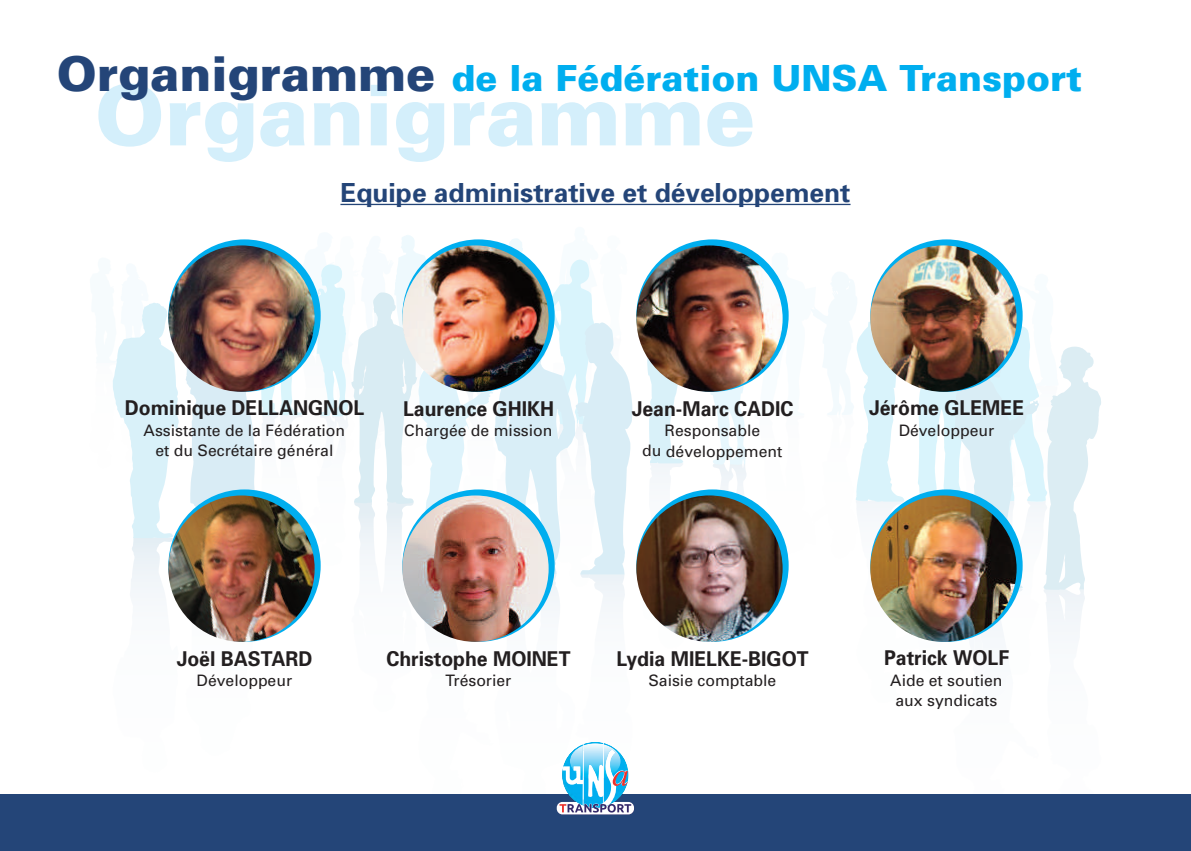
<style>
.page{position:relative;width:1191px;height:851px;background:#fff}
.page>*{position:absolute;margin:0;border:0;box-sizing:border-box;transform-origin:0 0}
.t1{font:900 83.8px "Univers";color:#d4effb}
.t2{font:900 36px "Univers";color:#00aeef}
.t3{font:700 26.2px "Univers";color:#244578}
.t4{font:700 20.4px "Univers";color:#231f20;scale:.95 1}
.t5{font:15.8px/20.4px "Univers";color:#231f20;text-align:center}
.s1{font-size:48px;color:#244578}
</style>
<div class="page">
<img style="left:130px;top:538px;width:44px;height:60px">
<svg style="left:113px;top:278px;width:66px;height:260px"></svg>
<svg style="left:642px;top:252px;width:459px;height:390px"></svg>
<div style="left:0;top:794px;width:1191px;height:56px;background:#244578"></div>
<img style="left:168px;top:495px;width:147px;height:146px;border-radius:50%">
<svg style="left:636px;top:489px;width:152px;height:152px;background:#16ade6"></svg>
<img style="left:636px;top:495px;width:146px;height:146px;border-radius:50%">
<svg style="left:870px;top:489px;width:152px;height:152px;background:#13abe3"></svg>
<img style="left:870px;top:495px;width:146px;height:146px;border-radius:50%">
<img style="left:168px;top:245px;width:147px;height:147px;border-radius:50%">
<svg style="left:636px;top:239px;width:152px;height:153px;background:#16b3ed"></svg>
<img style="left:636px;top:245px;width:146px;height:147px;border-radius:50%">
<svg style="left:870px;top:239px;width:152px;height:153px;background:#14b0ea"></svg>
<img style="left:870px;top:245px;width:146px;height:147px;border-radius:50%">
<hr style="left:340px;top:204px;width:510px;height:1px;background:#244578">
<div style="left:557px;top:801px;width:77px;height:13px;background:#fff;border-radius:6px"></div>
<img style="left:185px;top:235px;width:448px;height:578px">
<h2 class="t2" style="left:57px;top:65px;width:1027px"><span class="s1">Organigramme</span> de la Fédération UNSA Transport</h2>
<h1 class="t1" style="left:95px;top:85px;width:662px">Organigramme</h1>
<h3 class="t3" style="left:340px;top:183px;width:511px">Equipe administrative et développement</h3>
<p class="t4" style="left:125px;top:400px;width:253px">Dominique DELLANGNOL</p>
<p class="t5" style="left:144px;top:421px;width:203px">Assistante de la Fédération et du Secrétaire général</p>
<p class="t4" style="left:403px;top:401px;width:160px">Laurence GHIKH</p>
<p class="t5" style="left:404px;top:421px;width:150px">Chargée de mission</p>
<p class="t4" style="left:632px;top:401px;width:172px">Jean-Marc CADIC</p>
<p class="t5" style="left:642px;top:421px;width:142px">Responsable<br>du développement</p>
<p class="t4" style="left:869px;top:400px;width:165px">Jérôme GLEMEE</p>
<p class="t5" style="left:898px;top:421px;width:97px">Développeur</p>
<p class="t4" style="left:177px;top:650px;width:144px">Joël BASTARD</p>
<p class="t5" style="left:197px;top:671px;width:97px">Développeur</p>
<p class="t4" style="left:386px;top:650px;width:195px">Christophe MOINET</p>
<p class="t5" style="left:445px;top:671px;width:68px">Trésorier</p>
<p class="t4" style="left:616px;top:651px;width:204px">Lydia MIELKE-BIGOT</p>
<p class="t5" style="left:648px;top:671px;width:129px">Saisie comptable</p>
<p class="t4" style="left:884px;top:650px;width:133px">Patrick WOLF</p>
<p class="t5" style="left:890px;top:671px;width:114px">Aide et soutien aux syndicats</p>
</div>
